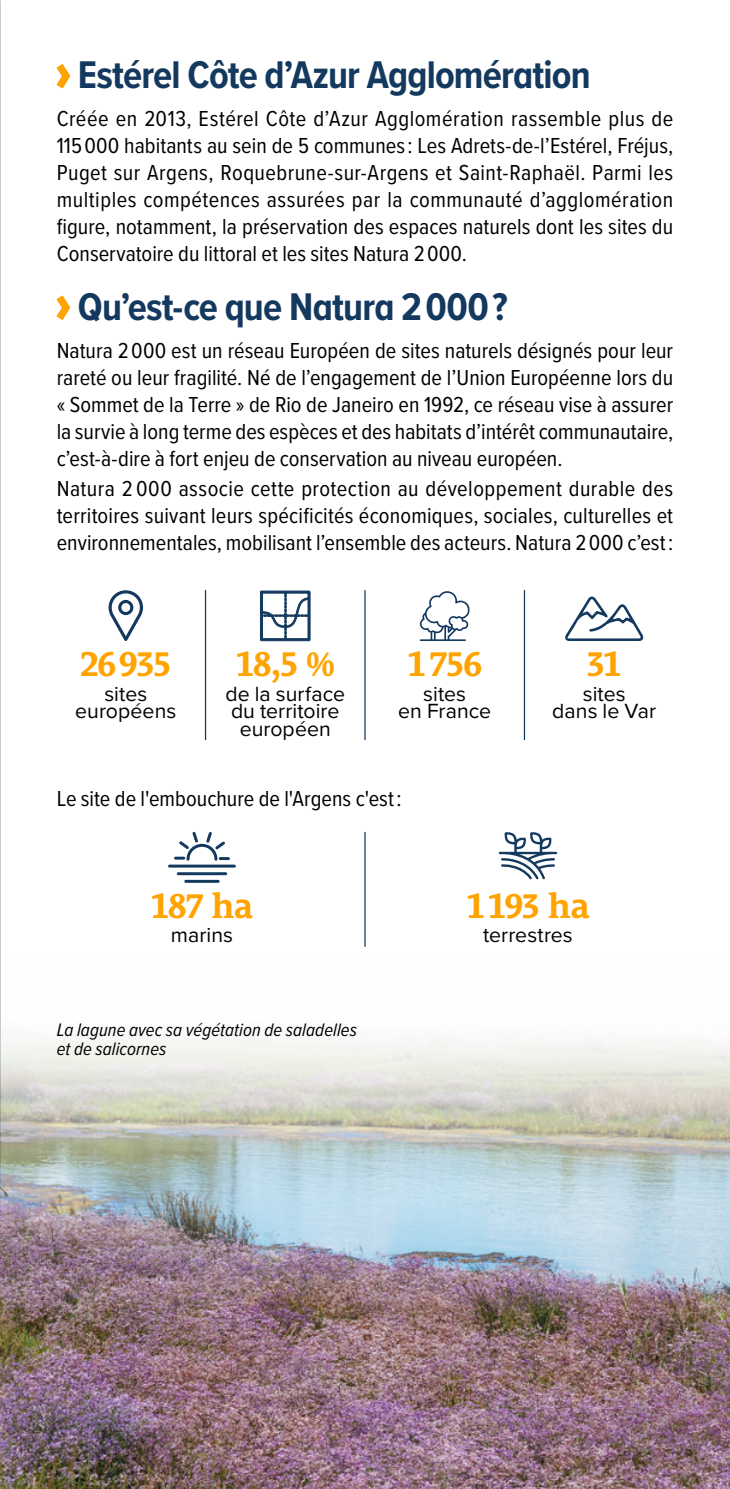
<style>
.page{position:relative;width:730px;height:1489px;background:#fff}
.page>*{position:absolute;margin:0;border:0;box-sizing:border-box;transform-origin:0 0}
.t1{font:700 40px "Proxima Nova Cond";letter-spacing:-.02em;color:#14395f}
.t2{font:700 35px "Le Monde Courrier Std";letter-spacing:-.015em;color:#ffa300}
.t3{font:22.5px/27px "Proxima Nova Cond";color:#000;text-align:justify}
.t4{font:21.25px/17.5px "Proxima Nova";letter-spacing:.005em;color:#000;text-align:center}
.t5{font:italic 18.75px/18.8px "Proxima Nova Cond";letter-spacing:.005em;color:#000}
</style>
<div class="page">
<img style="left:1px;top:1039px;width:729px;height:449px">
<svg style="left:57px;top:64px;width:13px;height:24px"></svg>
<svg style="left:57px;top:295px;width:13px;height:25px"></svg>
<svg style="left:109px;top:590px;width:34px;height:51px"></svg>
<svg style="left:260px;top:590px;width:51px;height:51px"></svg>
<svg style="left:419px;top:591px;width:51px;height:50px"></svg>
<svg style="left:565px;top:596px;width:78px;height:45px"></svg>
<hr style="left:205px;top:590px;width:1px;height:150px;background:#14395f">
<hr style="left:364px;top:590px;width:2px;height:150px;background:#14395f">
<hr style="left:524px;top:590px;width:1px;height:150px;background:#14395f">
<svg style="left:168px;top:832px;width:68px;height:51px"></svg>
<svg style="left:499px;top:832px;width:58px;height:47px"></svg>
<hr style="left:364px;top:831px;width:2px;height:115px;background:#14395f">
<hr style="left:0;top:0;width:1px;height:1488px;background:#282316">
<h1 class="t1" style="left:78px;top:46px;width:514px">Estérel Côte d’Azur Agglomération</h1>
<p class="t3" style="left:57px;top:104px;width:618px">Créée en 2013, Estérel Côte d’Azur Agglomération rassemble plus de 115 000 habitants au sein de 5 communes : Les Adrets-de-l’Estérel, Fréjus, Puget sur Argens, Roquebrune-sur-Argens et Saint-Raphaël. Parmi les multiples compétences assurées par la communauté d’agglomération figure, notamment, la préservation des espaces naturels dont les sites du Conservatoire du littoral et les sites Natura 2 000.</p>
<h1 class="t1" style="left:78px;top:277px;width:431px">Qu’est-ce que Natura 2 000 ?</h1>
<p class="t3" style="left:57px;top:335px;width:618px">Natura 2 000 est un réseau Européen de sites naturels désignés pour leur rareté ou leur fragilité. Né de l’engagement de l’Union Européenne lors du « Sommet de la Terre » de Rio de Janeiro en 1992, ce réseau vise à assurer la survie à long terme des espèces et des habitats d’intérêt communautaire, c’est-à-dire à fort enjeu de conservation au niveau européen.</p>
<p class="t3" style="left:57px;top:474px;width:618px">Natura 2 000 associe cette protection au développement durable des territoires suivant leurs spécificités économiques, sociales, culturelles et environnementales, mobilisant l’ensemble des acteurs. Natura 2 000 c’est :</p>
<h2 class="t2" style="left:80px;top:643px;width:92px">26935</h2>
<p class="t4" style="left:75px;top:683px;width:103px">sites européens</p>
<h2 class="t2" style="left:236px;top:643px;width:100px">18,5 %</h2>
<p class="t4" style="left:225px;top:683px;width:121px">de la surface du territoire européen</p>
<h2 class="t2" style="left:408px;top:643px;width:75px">1756</h2>
<p class="t4" style="left:398px;top:683px;width:94px">sites<br>en France</p>
<p class="t3" style="left:57px;top:784px;width:346px">Le site de l'embouchure de l'Argens c'est :</p>
<h2 class="t2" style="left:587px;top:643px;width:36px">31</h2>
<p class="t4" style="left:552px;top:683px;width:105px">sites<br>dans le Var</p>
<h2 class="t2" style="left:151px;top:885px;width:103px">187 ha</h2>
<p class="t4" style="left:171px;top:925px;width:64px">marins</p>
<p class="t5" style="left:57px;top:1019px;width:302px">La lagune avec sa végétation de saladelles et de salicornes</p>
<h2 class="t2" style="left:467px;top:885px;width:124px">1193 ha</h2>
<p class="t4" style="left:483px;top:925px;width:91px">terrestres</p>
</div>
